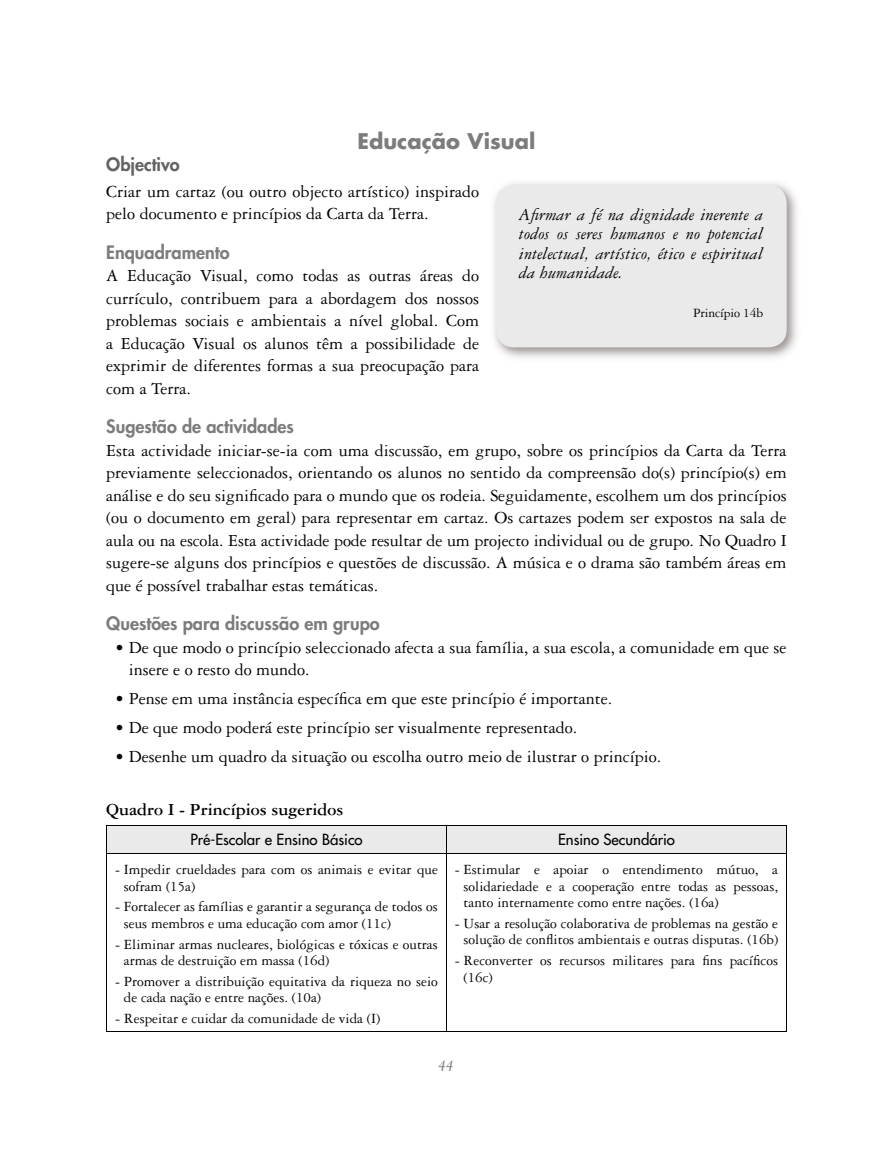
<style>
.page{position:relative;width:893px;height:1157px;background:#fff}
.page>*{position:absolute;margin:0;border:0;box-sizing:border-box;transform-origin:0 0}
.t1{font:700 21px "Futura";color:#7c7c7c}
.t2{font:18px/22.5px "Garamond Three";color:#000}
.t3{font:italic 18px/19.5px "Garamond Three";letter-spacing:.01em;color:#000;text-align:justify}
.t4{font:800 18px "Futura";color:#7c7c7c}
.t5{font:700 18px "Garamond Three";color:#000}
.t6{font:800 18px "Futura";color:#636363}
.t7{font:15px/16.5px "Garamond Three";color:#000}
.t8{font:15px "Futura";color:#000}
.t9{font:italic 700 15px "Garamond Three";color:#7c7c7c}
.t10{font:13.5px "Garamond Three";letter-spacing:-.01em;color:#000}
</style>
<div class="page">
<hr style="left:106px;top:824px;width:340px;height:1px;background:#000">
<hr style="left:446px;top:824px;width:341px;height:1px;background:#000">
<div style="left:106px;top:825px;width:681px;height:28px;background:#eaeaea"></div>
<hr style="left:106px;top:853px;width:340px;height:1px;background:#000">
<hr style="left:106px;top:854px;width:1px;height:177px;background:#000">
<hr style="left:446px;top:853px;width:341px;height:1px;background:#000">
<hr style="left:446px;top:854px;width:1px;height:177px;background:#000">
<hr style="left:786px;top:854px;width:1px;height:177px;background:#000">
<hr style="left:106px;top:1031px;width:340px;height:1px;background:#000">
<hr style="left:446px;top:1031px;width:341px;height:1px;background:#000">
<img style="left:494px;top:183px;width:303px;height:175px">
<div style="left:496px;top:185px;width:291px;height:162px;background:#eaeaea;border-radius:18px"></div>
<p class="t1" style="left:358px;top:126px;width:179px">Educação Visual</p>
<p class="t6" style="left:106px;top:152px;width:75px">Objectivo</p>
<p class="t2" style="left:106px;top:180px;width:374px">Criar um cartaz (ou outro objecto artístico) inspirado pelo documento e princípios da Carta da Terra.</p>
<p class="t4" style="left:106px;top:240px;width:125px">Enquadramento</p>
<p class="t2" style="left:106px;top:264px;width:374px;text-align:justify">A Educação Visual, como todas as outras áreas do currículo, contribuem para a abordagem dos nossos problemas sociais e ambientais a nível global. Com a Educação Visual os alunos têm a possibilidade de exprimir de diferentes formas a sua preocupação para com a Terra.</p>
<p class="t4" style="left:106px;top:415px;width:189px">Sugestão de actividades</p>
<p class="t2" style="left:106px;top:439px;width:682px;text-align:justify">Esta actividade iniciar-se-ia com uma discussão, em grupo, sobre os princípios da Carta da Terra previamente seleccionados, orientando os alunos no sentido da compreensão do(s) princípio(s) em análise e do seu significado para o mundo que os rodeia. Seguidamente, escolhem um dos princípios (ou o documento em geral) para representar em cartaz. Os cartazes podem ser expostos na sala de aula ou na escola. Esta actividade pode resultar de um projecto individual ou de grupo. No Quadro I sugere-se alguns dos princípios e questões de discussão. A música e o drama são também áreas em que é possível trabalhar estas temáticas.</p>
<p class="t4" style="left:106px;top:612px;width:275px">Questões para discussão em grupo</p>
<p class="t2" style="left:129px;top:636px;width:659px;text-indent:-14px">• De que modo o princípio seleccionado afecta a sua família, a sua escola, a comunidade em que se insere e o resto do mundo.</p>
<p class="t2" style="left:115px;top:687px;width:499px">• Pense em uma instância específica em que este princípio é importante.</p>
<p class="t2" style="left:115px;top:716px;width:463px">• De que modo poderá este princípio ser visualmente representado.</p>
<p class="t2" style="left:115px;top:745px;width:547px">• Desenhe um quadro da situação ou escolha outro meio de ilustrar o princípio.</p>
<p class="t5" style="left:106px;top:800px;width:239px">Quadro I - Princípios sugeridos</p>
<p class="t8" style="left:190px;top:830px;width:174px">Pré-Escolar e Ensino Básico</p>
<p class="t8" style="left:558px;top:830px;width:118px">Ensino Secundário</p>
<p class="t7" style="left:124px;top:861px;width:315px;text-indent:-9px">- Impedir crueldades para com os animais e evitar que sofram (15a)</p>
<p class="t7" style="left:124px;top:898px;width:315px;text-indent:-9px">- Fortalecer as famílias e garantir a segurança de todos os seus membros e uma educação com amor (11c)</p>
<p class="t7" style="left:124px;top:935px;width:315px;text-indent:-9px">- Eliminar armas nucleares, biológicas e tóxicas e outras armas de destruição em massa (16d)</p>
<p class="t7" style="left:124px;top:973px;width:315px;text-indent:-9px">- Promover a distribuição equitativa da riqueza no seio de cada nação e entre nações. (10a)</p>
<p class="t7" style="left:115px;top:1010px;width:267px">- Respeitar e cuidar da comunidade de vida (I)</p>
<p class="t3" style="left:519px;top:205px;width:246px">Afirmar a fé na dignidade inerente a todos os seres humanos e no potencial intelectual, artístico, ético e espiritual da humanidade.</p>
<p class="t10" style="left:693px;top:306px;width:72px">Princípio 14b</p>
<p class="t7" style="left:464px;top:861px;width:316px;text-align:justify;text-indent:-9px">- Estimular e apoiar o entendimento mútuo, a solidariedade e a cooperação entre todas as pessoas, tanto internamente como entre nações. (16a)</p>
<p class="t7" style="left:455px;top:915px;width:325px;text-align:center">- Usar a resolução colaborativa de problemas na gestão e solução de conflitos ambientais e outras disputas. (16b)</p>
<p class="t7" style="left:464px;top:952px;width:316px;text-indent:-9px">- Reconverter os recursos militares para fins pacíficos (16c)</p>
<p class="t9" style="left:439px;top:1057px;width:16px">44</p>
</div>
